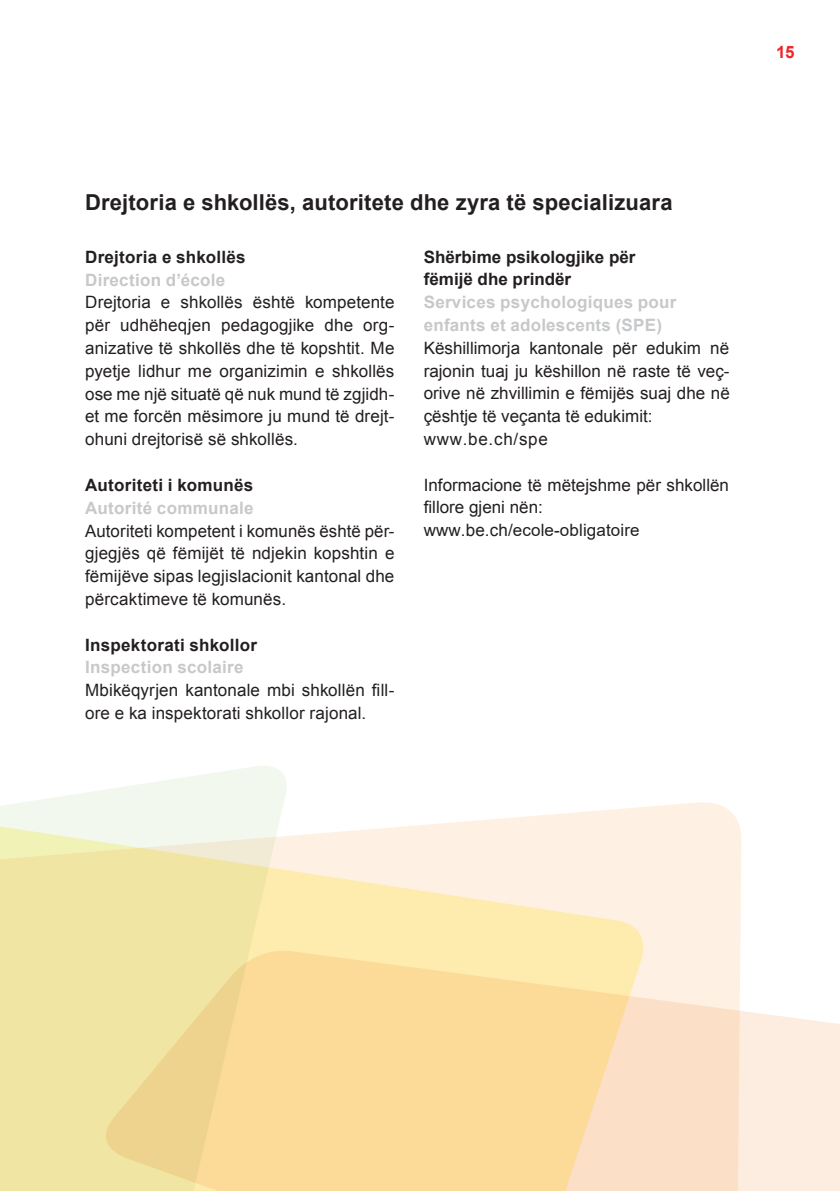
<style>
.page{position:relative;width:840px;height:1191px;background:#fff}
.page>*{position:absolute;margin:0;border:0;box-sizing:border-box;transform-origin:0 0}
.t1{font:700 22px "Arial";letter-spacing:.005em;color:#231f20}
.t2{font:17px/22.8px "Arial";color:#231f20}
.t3{font:700 17px/22.8px "Arial";letter-spacing:.015em;color:#c7c8ca}
.t4{font:700 17px/22.8px "Arial";letter-spacing:.01em;color:#231f20}
.t5{font:700 17px "Arial";color:#ee262c}
</style>
<div class="page">
<svg style="left:74px;top:766px;width:213px;height:29px;fill:#f2f8ee"></svg>
<div style="left:741px;top:1011px;width:98px;height:180px;background:#fdece0"></div>
<svg style="left:0;top:799px;width:741px;height:392px;background:#f8e4b4"></svg>
<p class="t5" style="left:775px;top:40px;width:20px">15</p>
<p class="t1" style="left:85px;top:188px;width:588px">Drejtoria e shkollës, autoritete dhe zyra të specializuara</p>
<p class="t4" style="left:85px;top:246px;width:162px">Drejtoria e shkollës</p>
<p class="t3" style="left:85px;top:269px;width:142px">Direction d’école</p>
<p class="t2" style="left:85px;top:291px;width:310px;text-align:justify">Drejtoria e shkollës është kompetente për udhëheqjen pedagogjike dhe org&shy;anizative të shkollës dhe të kopshtit. Me pyetje lidhur me organizimin e shkollës ose me një situatë që nuk mund të zgjidh&shy;et me forcën mësimore ju mund të drejt&shy;ohuni drejtorisë së shkollës.</p>
<p class="t4" style="left:85px;top:474px;width:169px">Autoriteti i komunës</p>
<p class="t3" style="left:85px;top:497px;width:170px">Autorité communale</p>
<p class="t2" style="left:85px;top:519px;width:310px;text-align:justify">Autoriteti kompetent i komunës është për&shy;gjegjës që fëmijët të ndjekin kopshtin e fëmijëve sipas legjislacionit kantonal dhe përcaktimeve të komunës.</p>
<p class="t4" style="left:85px;top:634px;width:173px">Inspektorati shkollor</p>
<p class="t3" style="left:85px;top:656px;width:160px">Inspection scolaire</p>
<p class="t2" style="left:85px;top:679px;width:310px">Mbikëqyrjen kantonale mbi shkollën fill&shy;ore e ka inspektorati shkollor rajonal.</p>
<p class="t4" style="left:423px;top:246px;width:213px">Shërbime psikologjike për fëmijë dhe prindër</p>
<p class="t3" style="left:423px;top:291px;width:254px">Services psychologiques pour enfants et adolescents (SPE)</p>
<p class="t2" style="left:423px;top:336px;width:307px">Këshillimorja kantonale për edukim në rajonin tuaj ju këshillon në raste të veç&shy;orive në zhvillimin e fëmijës suaj dhe në çështje të veçanta të edukimit: www.be.ch/spe</p>
<p class="t2" style="left:423px;top:473px;width:307px">Informacione të mëtejshme për shkollën fillore gjeni nën: www.be.ch/ecole-obligatoire</p>
</div>
